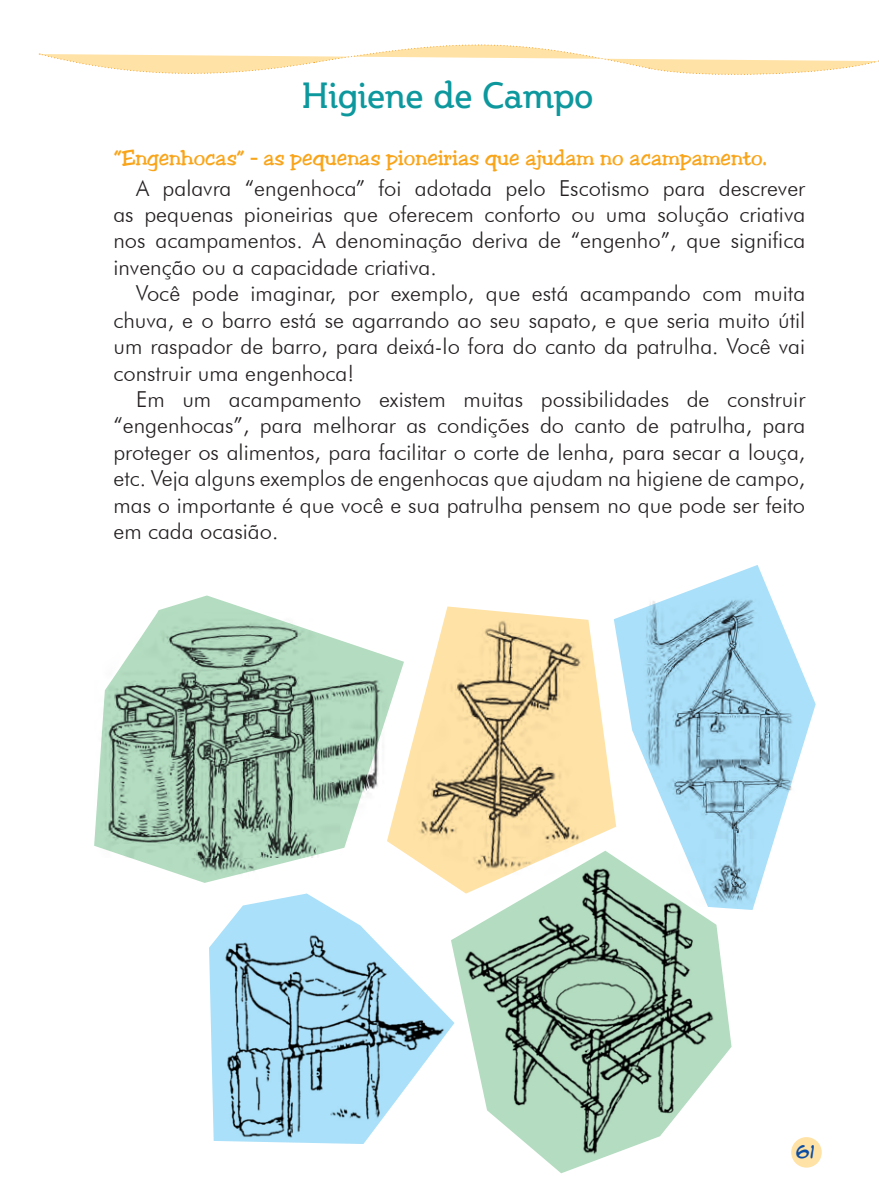
<style>
.page{position:relative;width:879px;height:1191px;background:#fff}
.page>*{position:absolute;margin:0;border:0;box-sizing:border-box;transform-origin:0 0}
.Conteudo_Tecnico{font:36px "Steinem";color:#0d989e}
._4mm{font:300 22px/26.4px "Futura BT";color:#231f20;text-align:justify}
.zero{font:22px "Jester";color:#f9a51b}
.t1{font:16px "ACME Secret Agent";color:#0d4da1}
</style>
<div class="page">
<div style="left:791px;top:1137px;width:31px;height:30px;background:#ffe2a5;border-radius:50%"></div>
<svg style="left:39px;top:44px;width:840px;height:31px"></svg>
<svg style="left:158px;top:595px;width:98px;height:288px"></svg>
<img style="left:94px;top:612px;width:293px;height:269px">
<svg style="left:616px;top:565px;width:199px;height:345px"></svg>
<svg style="left:387px;top:606px;width:229px;height:278px"></svg>
<img style="left:413px;top:610px;width:174px;height:265px">
<img style="left:643px;top:593px;width:154px;height:313px">
<svg style="left:209px;top:893px;width:154px;height:90px;fill:#aae0f9"></svg>
<svg style="left:451px;top:850px;width:280px;height:323px"></svg>
<img style="left:462px;top:864px;width:256px;height:296px">
<img style="left:210px;top:928px;width:241px;height:216px">
<p class="Conteudo_Tecnico" style="left:302px;top:75px;width:292px">Higiene de Campo</p>
<p class="zero" style="left:113px;top:145px;width:654px">“Engenhocas” – as pequenas pioneirias que ajudam no acampamento.</p>
<p class="_4mm" style="left:113px;top:174px;width:693px;text-indent:23px">A palavra “engenhoca” foi adotada pelo Escotismo para descrever as pequenas pioneirias que oferecem conforto ou uma solução criativa nos acampamentos. A denominação deriva de “engenho”, que significa invenção ou a capacidade criativa.</p>
<p class="_4mm" style="left:113px;top:280px;width:693px;text-indent:23px">Você pode imaginar, por exemplo, que está acampando com muita chuva, e o barro está se agarrando ao seu sapato, e que seria muito útil um raspador de barro, para deixá-lo fora do canto da patrulha. Você vai construir uma engenhoca!</p>
<p class="_4mm" style="left:113px;top:386px;width:693px;text-indent:23px">Em um acampamento existem muitas possibilidades de construir “engenhocas”, para melhorar as condições do canto de patrulha, para proteger os alimentos, para facilitar o corte de lenha, para secar a louça, etc. Veja alguns exemplos de engenhocas que ajudam na higiene de campo, mas o importante é que você e sua patrulha pensem no que pode ser feito em cada ocasião.</p>
<p class="t1" style="left:796px;top:1140px;width:20px">61</p>
</div>
